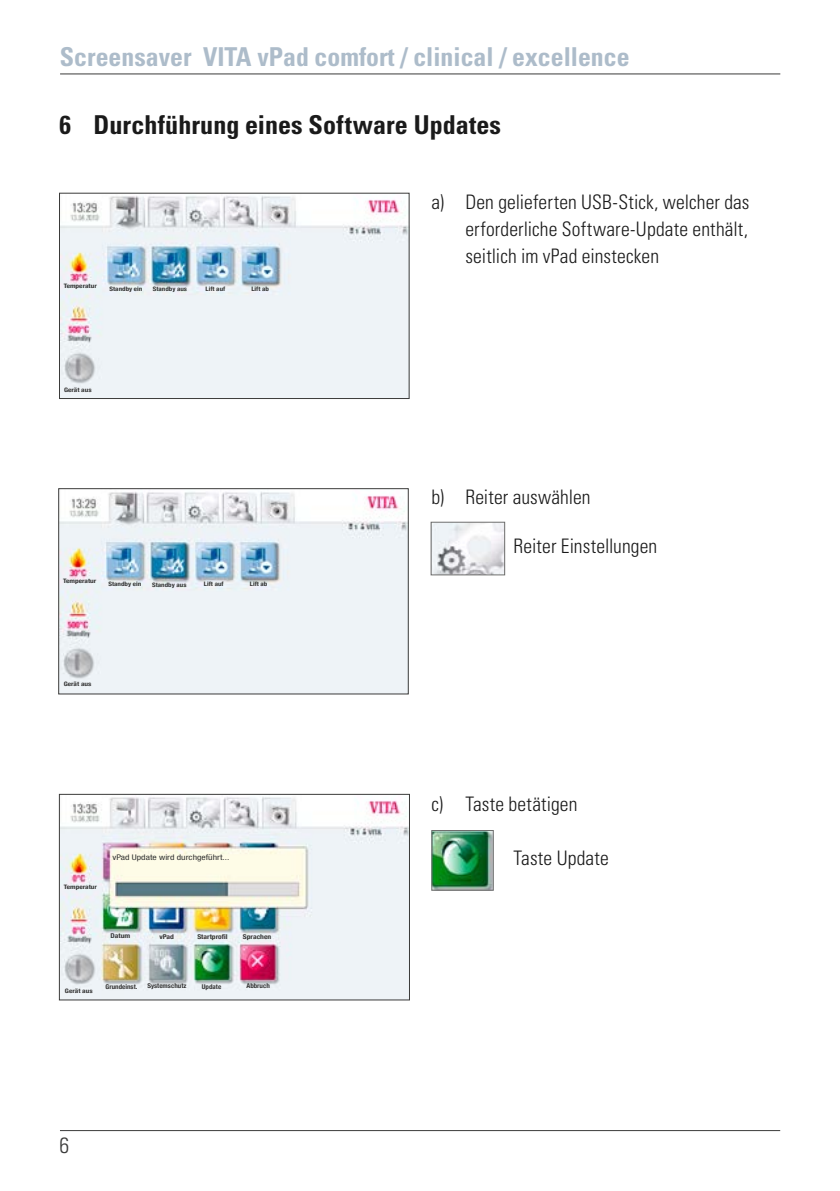
<style>
.page{position:relative;width:840px;height:1191px;background:#fff}
.page>*{position:absolute;margin:0;border:0;box-sizing:border-box;transform-origin:0 0}
.t1{font:700 condensed 26px "Univers";color:#adbcca}
.t2{font:700 condensed 26px "Univers LT";color:#1a1a1a}
.t3{font:300 condensed 22px "Univers LT";color:#3b3b3a}
.t4{font:300 condensed 20px/27px "Univers LT";letter-spacing:.005em;color:#1a1a1a;text-align:justify}
.t5{font:condensed 7.8px "Helvetica Neue";color:#333;scale:1.23 1}
.t6{font:700 condensed 6.6px "Helvetica Neue";color:#333;scale:1.15 1}
.t7{font:700 condensed 6.6px "Helvetica Neue";color:#333;scale:1.06 1}
.t8{font:700 condensed 6.6px "Helvetica Neue";color:#333;scale:1.07 1}
.t9{font:700 condensed 6px "Helvetica Neue";color:#333;scale:1.15 1}
.t10{font:700 condensed 6px "Helvetica Neue";color:#333;scale:1.2 1}
</style>
<div class="page">
<hr style="left:60px;top:1130px;width:719px;height:1px;background:#3b3b3a">
<hr style="left:60px;top:74px;width:719px;height:1px;background:#3b3b3a">
<img style="left:60px;top:491px;width:346px;height:201px">
<div style="left:58px;top:488px;width:350px;height:206px;border:1px solid #3b3b3a"></div>
<img style="left:432px;top:524px;width:71px;height:49px">
<div style="left:430px;top:522px;width:75px;height:53px;border:1px solid #6f6f6e"></div>
<img style="left:61px;top:797px;width:346px;height:201px">
<div style="left:59px;top:794px;width:350px;height:206px;border:1px solid #3b3b3a"></div>
<img style="left:433px;top:832px;width:58px;height:56px">
<div style="left:431px;top:830px;width:62px;height:60px;border:1px solid #6f6f6e"></div>
<img style="left:61px;top:195px;width:346px;height:202px">
<div style="left:59px;top:193px;width:350px;height:206px;border:1px solid #3b3b3a"></div>
<h1 class="t1" style="left:60px;top:41px;width:571px">Screensaver VITA vPad comfort / clinical / excellence</h1>
<h1 class="t2" style="left:60px;top:109px;width:443px">6 Durchführung eines Software Updates</h1>
<p class="t10" style="left:64px;top:280px;width:29px">Temperatur</p>
<p class="t9" style="left:109px;top:283px;width:30px">Standby ein</p>
<p class="t9" style="left:153px;top:284px;width:31px">Standby aus</p>
<p class="t9" style="left:205px;top:284px;width:19px">Lift auf</p>
<p class="t9" style="left:251px;top:284px;width:17px">Lift ab</p>
<p class="t10" style="left:64px;top:384px;width:25px">Gerät aus</p>
<p class="t10" style="left:63px;top:576px;width:29px">Temperatur</p>
<p class="t9" style="left:108px;top:579px;width:30px">Standby ein</p>
<p class="t9" style="left:152px;top:579px;width:31px">Standby aus</p>
<p class="t9" style="left:204px;top:579px;width:19px">Lift auf</p>
<p class="t9" style="left:250px;top:579px;width:17px">Lift ab</p>
<p class="t10" style="left:64px;top:679px;width:25px">Gerät aus</p>
<p class="t10" style="left:64px;top:882px;width:29px">Temperatur</p>
<p class="t5" style="left:112px;top:852px;width:96px">vPad Update wird durchgeführt...</p>
<p class="t6" style="left:110px;top:930px;width:19px">Datum</p>
<p class="t6" style="left:159px;top:930px;width:14px">vPad</p>
<p class="t6" style="left:197px;top:930px;width:28px">Startprofil</p>
<p class="t6" style="left:243px;top:931px;width:26px">Sprachen</p>
<p class="t10" style="left:65px;top:986px;width:25px">Gerät aus</p>
<p class="t7" style="left:105px;top:981px;width:32px">Grundeinst.</p>
<p class="t8" style="left:147px;top:980px;width:38px">Systemschutz</p>
<p class="t7" style="left:202px;top:981px;width:20px">Update</p>
<p class="t7" style="left:246px;top:980px;width:24px">Abbruch</p>
<p class="t3" style="left:60px;top:1131px;width:11px">6</p>
<p class="t4" style="left:465px;top:188px;width:285px;text-indent:-34px">a) Den gelieferten USB-Stick, welcher das erforderliche Software-Update enthält, seitlich im vPad einstecken</p>
<p class="t4" style="left:431px;top:483px;width:161px">b) Reiter auswählen</p>
<p class="t4" style="left:513px;top:532px;width:145px">Reiter Einstellungen</p>
<p class="t4" style="left:431px;top:790px;width:147px">c) Taste betätigen</p>
<p class="t4" style="left:513px;top:844px;width:97px">Taste Update</p>
</div>
